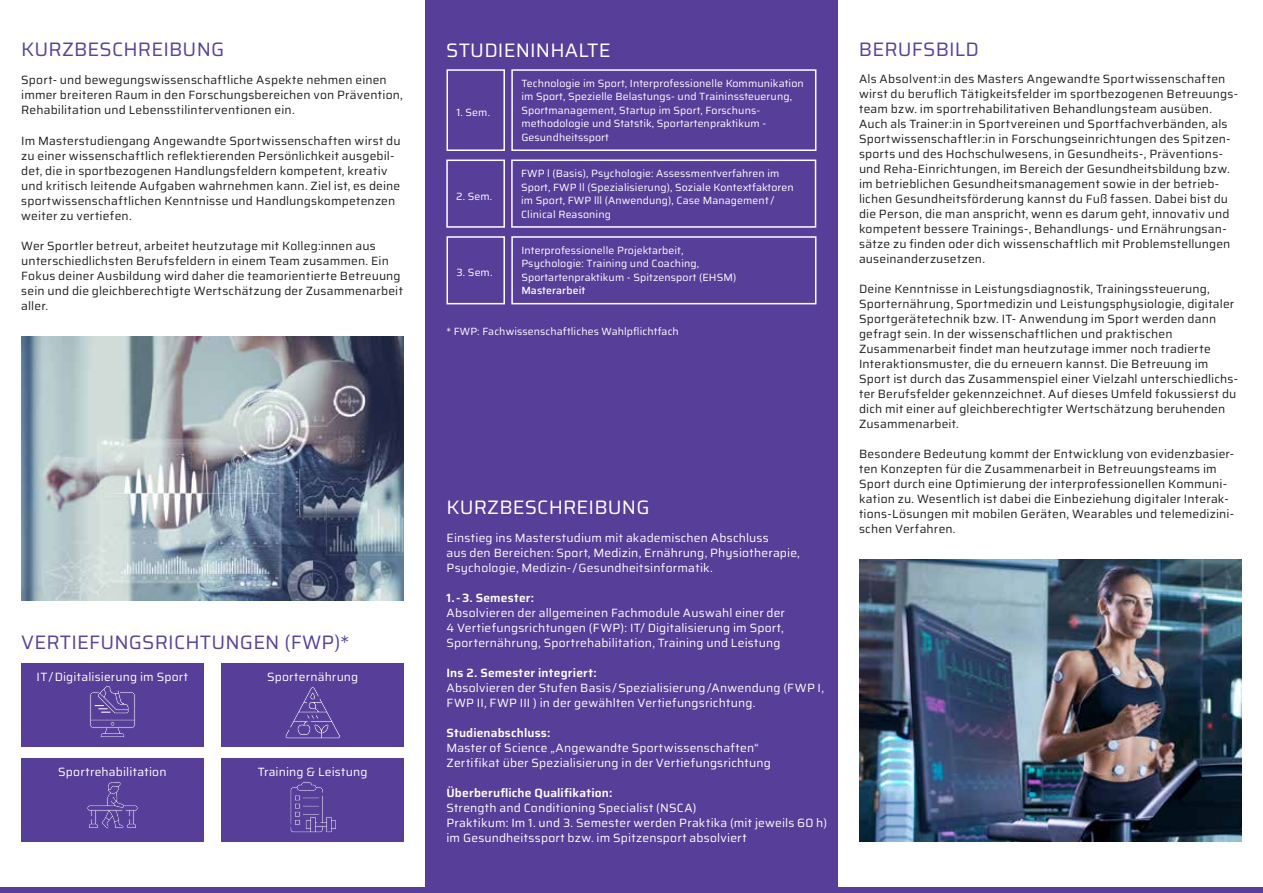
<style>
.page{position:relative;width:1263px;height:893px;background:#fff}
.page>*{position:absolute;margin:0;border:0;box-sizing:border-box;transform-origin:0 0}
.t1{font:19.5px "Saira";letter-spacing:.01em;color:#5a449b}
.t2{font:19.5px "Saira";letter-spacing:.01em;color:#fff}
.t3{font:12px/15px "Saira";letter-spacing:.015em;color:#231f20}
.t4{font:12px/15px "Saira";letter-spacing:.015em;color:#fff}
.t5{font:600 12px "Saira";letter-spacing:.015em;color:#fff}
.t6{font:10.5px/13.5px "Saira";letter-spacing:.01em;color:#fff}
.t7{font:500 10.5px "Saira";letter-spacing:.01em;color:#fff}
</style>
<div class="page">
<div style="left:21px;top:663px;width:183px;height:84px;background:#573e99"></div>
<div style="left:21px;top:758px;width:183px;height:84px;background:#573e99"></div>
<div style="left:221px;top:663px;width:183px;height:84px;background:#573e99"></div>
<div style="left:221px;top:758px;width:183px;height:84px;background:#573e99"></div>
<div style="left:0;top:888px;width:1263px;height:5px;background:#573e99"></div>
<div style="left:425px;top:0;width:413px;height:892px;background:#573e99"></div>
<div style="left:511px;top:69px;width:305px;height:82px;border:2px solid #fff"></div>
<div style="left:446px;top:69px;width:59px;height:82px;border:2px solid #fff"></div>
<div style="left:511px;top:160px;width:305px;height:68px;border:2px solid #fff"></div>
<div style="left:446px;top:160px;width:59px;height:68px;border:2px solid #fff"></div>
<div style="left:511px;top:236px;width:305px;height:68px;border:2px solid #fff"></div>
<div style="left:446px;top:236px;width:59px;height:68px;border:2px solid #fff"></div>
<img style="left:21px;top:336px;width:383px;height:264px">
<img style="left:859px;top:559px;width:383px;height:283px">
<svg style="left:87px;top:781px;width:51px;height:48px"></svg>
<svg style="left:89px;top:686px;width:46px;height:51px"></svg>
<svg style="left:290px;top:781px;width:46px;height:52px"></svg>
<svg style="left:285px;top:686px;width:55px;height:53px"></svg>
<h1 class="t1" style="left:21px;top:33px;width:205px">KURZBESCHREIBUNG</h1>
<p class="t3" style="left:21px;top:72px;width:383px">Sport- und bewegungswissenschaftliche Aspekte nehmen einen immer breiteren Raum in den Forschungsbereichen von Prävention,<br>Rehabilitation und Lebensstilinterventionen ein.</p>
<p class="t3" style="left:21px;top:132px;width:381px">Im Masterstudiengang Angewandte Sportwissenschaften wirst du zu einer wissenschaftlich reflektierenden Persönlichkeit ausgebil&shy;det, die in sportbezogenen Handlungsfeldern kompetent, kreativ und kritisch leitende Aufgaben wahrnehmen kann. Ziel ist, es deine sportwissenschaftlichen Kenntnisse und Handlungskompetenzen weiter zu vertiefen.</p>
<p class="t3" style="left:21px;top:237px;width:383px">Wer Sportler betreut, arbeitet heutzutage mit Kolleg:innen aus unterschiedlichsten Berufsfeldern in einem Team zusammen. Ein Fokus deiner Ausbildung wird daher die teamorientierte Betreuung sein und die gleichberechtigte Wertschätzung der Zusammenarbeit aller.</p>
<h1 class="t1" style="left:21px;top:626px;width:329px">VERTIEFUNGSRICHTUNGEN (FWP)*</h1>
<p class="t4" style="left:37px;top:669px;width:153px">IT/Digitalisierung im Sport</p>
<p class="t4" style="left:267px;top:669px;width:93px">Sporternährung</p>
<p class="t4" style="left:58px;top:764px;width:110px">Sportrehabilitation</p>
<p class="t4" style="left:258px;top:764px;width:111px">Training &amp; Leistung</p>
<h1 class="t2" style="left:446px;top:34px;width:166px">STUDIENINHALTE</h1>
<h1 class="t1" style="left:859px;top:33px;width:122px">BERUFSBILD</h1>
<p class="t6" style="left:521px;top:76px;width:284px">Technologie im Sport, Interprofessionelle Kommunikation im Sport, Spezielle Belastungs- und Traininssteuerung, Sportmanagement, Startup im Sport, Forschuns&shy;methodologie und Statstik, Sportartenpraktikum - Gesundheitssport</p>
<p class="t3" style="left:859px;top:71px;width:381px">Als Absolvent:in des Masters Angewandte Sportwissenschaften wirst du beruflich Tätigkeitsfelder im sportbezogenen Betreuungs&shy;team bzw. im sportrehabilitativen Behandlungsteam ausüben.<br>Auch als Trainer:in in Sportvereinen und Sportfachverbänden, als Sportwissenschaftler:in in Forschungseinrichtungen des Spitzen&shy;sports und des Hochschulwesens, in Gesundheits-, Präventions&shy;und Reha-Einrichtungen, im Bereich der Gesundheitsbildung bzw. im betrieblichen Gesundheitsmanagement sowie in der betrieb&shy;lichen Gesundheitsförderung kannst du Fuß fassen. Dabei bist du die Person, die man anspricht, wenn es darum geht, innovativ und kompetent bessere Trainings-, Behandlungs- und Ernährungsan&shy;sätze zu finden oder dich wissenschaftlich mit Problemstellungen auseinanderzusetzen.</p>
<p class="t3" style="left:859px;top:281px;width:381px">Deine Kenntnisse in Leistungsdiagnostik, Trainingssteuerung, Sporternährung, Sportmedizin und Leistungsphysiologie, digitaler Sportgerätetechnik bzw. IT- Anwendung im Sport werden dann gefragt sein. In der wissenschaftlichen und praktischen Zusammenarbeit findet man heutzutage immer noch tradierte Interaktionsmuster, die du erneuern kannst. Die Betreuung im Sport ist durch das Zusammenspiel einer Vielzahl unterschiedlichs&shy;ter Berufsfelder gekennzeichnet. Auf dieses Umfeld fokussierst du dich mit einer auf gleichberechtigter Wertschätzung beruhenden Zusammenarbeit.</p>
<p class="t3" style="left:859px;top:446px;width:377px">Besondere Bedeutung kommt der Entwicklung von evidenzbasier&shy;ten Konzepten für die Zusammenarbeit in Betreuungsteams im Sport durch eine Optimierung der interprofessionellen Kommuni&shy;kation zu. Wesentlich ist dabei die Einbeziehung digitaler Interak&shy;tions-Lösungen mit mobilen Geräten, Wearables und telemedizini&shy;schen Verfahren.</p>
<p class="t6" style="left:456px;top:105px;width:35px">1. Sem.</p>
<p class="t6" style="left:521px;top:166px;width:274px">FWP l (Basis), Psychologie: Assessmentverfahren im Sport, FWP ll (Spezialisierung), Soziale Kontextfaktoren im Sport, FWP lll (Anwendung), Case Management/ Clinical Reasoning</p>
<p class="t6" style="left:456px;top:189px;width:37px">2. Sem.</p>
<p class="t6" style="left:521px;top:243px;width:216px">Interprofessionelle Projektarbeit,<br>Psychologie: Training und Coaching,<br>Sportartenpraktikum - Spitzensport (EHSM)</p>
<p class="t7" style="left:521px;top:282px;width:66px">Masterarbeit</p>
<p class="t6" style="left:456px;top:265px;width:37px">3. Sem.</p>
<p class="t6" style="left:446px;top:324px;width:234px">* FWP: Fachwissenschaftliches Wahlpflichtfach</p>
<h1 class="t2" style="left:446px;top:491px;width:205px">KURZBESCHREIBUNG</h1>
<p class="t4" style="left:446px;top:530px;width:355px">Einstieg ins Masterstudium mit akademischen Abschluss<br>aus den Bereichen: Sport, Medizin, Ernährung, Physiotherapie,<br>Psychologie, Medizin-/Gesundheitsinformatik.</p>
<p class="t5" style="left:446px;top:588px;width:89px">1.-3. Semester:</p>
<p class="t4" style="left:446px;top:605px;width:340px;text-align:justify">Absolvieren der allgemeinen Fachmodule Auswahl einer der 4 Vertiefungsrichtungen (FWP): IT/ Digitalisierung im Sport, Sporternährung, Sportrehabilitation, Training und Leistung</p>
<p class="t5" style="left:446px;top:663px;width:152px">Ins 2. Semester integriert:</p>
<p class="t4" style="left:446px;top:680px;width:379px">Absolvieren der Stufen Basis /Spezialisierung/Anwendung (FWP I,<br>FWP II, FWP III ) in der gewählten Vertiefungsrichtung.</p>
<p class="t5" style="left:446px;top:723px;width:105px">Studienabschluss:</p>
<p class="t4" style="left:446px;top:740px;width:326px">Master of Science „Angewandte Sportwissenschaften“<br>Zertifikat über Spezialisierung in der Vertiefungsrichtung</p>
<p class="t5" style="left:446px;top:783px;width:167px">Überberufliche Qualifikation:</p>
<p class="t4" style="left:446px;top:800px;width:382px">Strength and Conditioning Specialist (NSCA)<br>Praktikum: Im 1. und 3. Semester werden Praktika (mit jeweils 60 h) im Gesundheitssport bzw. im Spitzensport absolviert</p>
</div>
